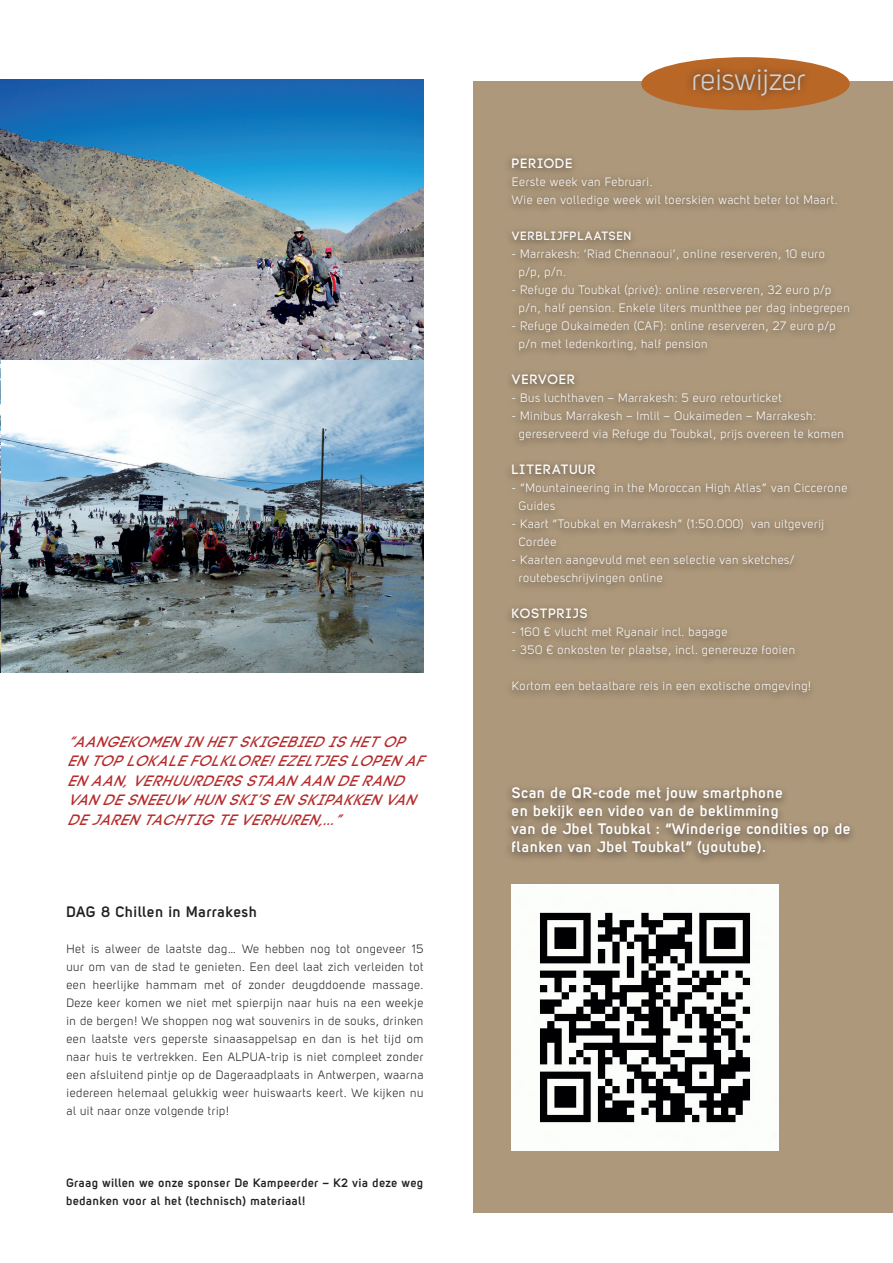
<style>
.page{position:relative;width:893px;height:1263px;background:#fff}
.page>*{position:absolute;margin:0;border:0;box-sizing:border-box;transform-origin:0 0}
.t1{font:30px "Uni Sans Book";color:#d1d2d4}
.t2{font:italic 15px/19.5px "Code Pro";color:#b62c2c}
.t3{font:700 15px/18px "Uni Sans Semi";letter-spacing:.05em;color:#fff}
.t4{font:700 15px "Uni Sans Semi";letter-spacing:.05em;color:#231f20}
.t5{font:13.5px "Code Pro";letter-spacing:.05em;color:#fff}
.t6{font:12px/18px "Uni Sans Book";letter-spacing:.05em;color:#fff}
.t7{font:12px/18px "Uni Sans Book";letter-spacing:.05em;color:#231f20;text-align:justify}
.t8{font:700 12px/18px "Uni Sans Semi";letter-spacing:.05em;color:#231f20}
.t9{font:12px "Code Pro";letter-spacing:.07em;color:#fff}
</style>
<div class="page">
<img style="left:0;top:359px;width:423px;height:314px">
<div style="left:474px;top:82px;width:419px;height:1131px;background:#ad987b"></div>
<div style="left:504px;top:152px;width:354px;height:713px;background:#231f20;opacity:.75"></div>
<div style="left:641px;top:57px;width:209px;height:53px;background:#b86727;border-radius:50%"></div>
<div style="left:685px;top:62px;width:128px;height:42px;background:#231f20;opacity:.75"></div>
<img style="left:0;top:80px;width:423px;height:279px">
<img style="left:512px;top:885px;width:266px;height:266px">
<p class="t2" style="left:67px;top:732px;width:365px">“AANGEKOMENINHETSKIGEBIEDISHETOP ENTOPLOKALEFOLKLORE!EZELTJESLOPENAF ENAAN,VERHUURDERSSTAANAANDERAND VANDESNEEUW HUNSKI’SENSKIPAKKENVAN DEJARENTACHTIGTEVERHUREN,...”</p>
<p class="t4" style="left:66px;top:903px;width:192px">DAG 8 Chillen in Marrakesh</p>
<p class="t7" style="left:66px;top:940px;width:358px">Het is alweer de laatste dag… We hebben nog tot ongeveer 15 uur om van de stad te genieten. Een deel laat zich verleiden tot een heerlijke hammam met of zonder deugddoende massage.<br>Deze keer komen we niet met spierpijn naar huis na een weekje in de bergen! We shoppen nog wat souvenirs in de souks, drinken een laatste vers geperste sinaasappelsap en dan is het tijd om naar huis te vertrekken. Een ALPUA-trip is niet compleet zonder een afsluitend pintje op de Dageraadplaats in Antwerpen, waarna iedereen helemaal gelukkig weer huiswaarts keert. We kijken nu al uit naar onze volgende trip!</p>
<p class="t8" style="left:66px;top:1174px;width:358px">Graag willen we onze sponser De Kampeerder – K2 via deze weg bedanken voor al het (technisch) materiaal!</p>
<h1 class="t1" style="left:692px;top:62px;width:115px">reiswijzer</h1>
<p class="t5" style="left:512px;top:156px;width:62px">PERIODE</p>
<p class="t6" style="left:512px;top:173px;width:327px">Eerste week van Februari.<br>Wie een volledige week wil toerskiën wacht beter tot Maart.</p>
<p class="t9" style="left:512px;top:229px;width:121px">VERBLIJFPLAATSEN</p>
<p class="t6" style="left:519px;top:245px;width:307px;text-indent:-7px">- Marrakesh: ‘Riad Chennaoui’, online reserveren, 10 euro p/p, p/n.</p>
<p class="t6" style="left:519px;top:281px;width:332px;text-indent:-7px">- Refuge du Toubkal (privé): online reserveren, 32 euro p/p p/n, half pension. Enkele liters muntthee per dag inbegrepen</p>
<p class="t6" style="left:519px;top:317px;width:318px;text-indent:-7px">- Refuge Oukaimeden (CAF): online reserveren, 27 euro p/p p/n met ledenkorting, half pension</p>
<p class="t5" style="left:512px;top:372px;width:65px">VERVOER</p>
<p class="t6" style="left:512px;top:389px;width:271px">- Bus luchthaven – Marrakesh: 5 euro retourticket</p>
<p class="t6" style="left:519px;top:407px;width:327px;text-indent:-7px">- Minibus Marrakesh – Imlil – Oukaimeden – Marrakesh: gereserveerd via Refuge du Toubkal, prijs overeen te komen</p>
<p class="t5" style="left:512px;top:462px;width:85px">LITERATUUR</p>
<p class="t6" style="left:519px;top:479px;width:330px;text-indent:-7px">- “Mountaineering in the Moroccan High Atlas” van Ciccerone<br>Guides</p>
<p class="t6" style="left:519px;top:515px;width:307px;text-indent:-7px">- Kaart “Toubkal en Marrakesh” (1:50.000) van uitgeverij<br>Cordée</p>
<p class="t6" style="left:519px;top:551px;width:277px;text-indent:-7px">- Kaarten aangevuld met een selectie van sketches/ routebeschrijvingen online</p>
<p class="t5" style="left:512px;top:606px;width:77px">KOSTPRIJS</p>
<p class="t6" style="left:512px;top:623px;width:217px">- 160 € vlucht met Ryanair incl. bagage</p>
<p class="t6" style="left:512px;top:641px;width:285px">- 350 € onkosten ter plaatse, incl. genereuze fooien</p>
<p class="t6" style="left:512px;top:677px;width:301px">Kortom een betaalbare reis in een exotische omgeving!</p>
<p class="t3" style="left:512px;top:784px;width:340px">Scan de QR-code met jouw smartphone<br>en bekijk een video van de beklimming<br>van de Jbel Toubkal : “Winderige condities op de flanken van Jbel Toubkal” (youtube).</p>
</div>
